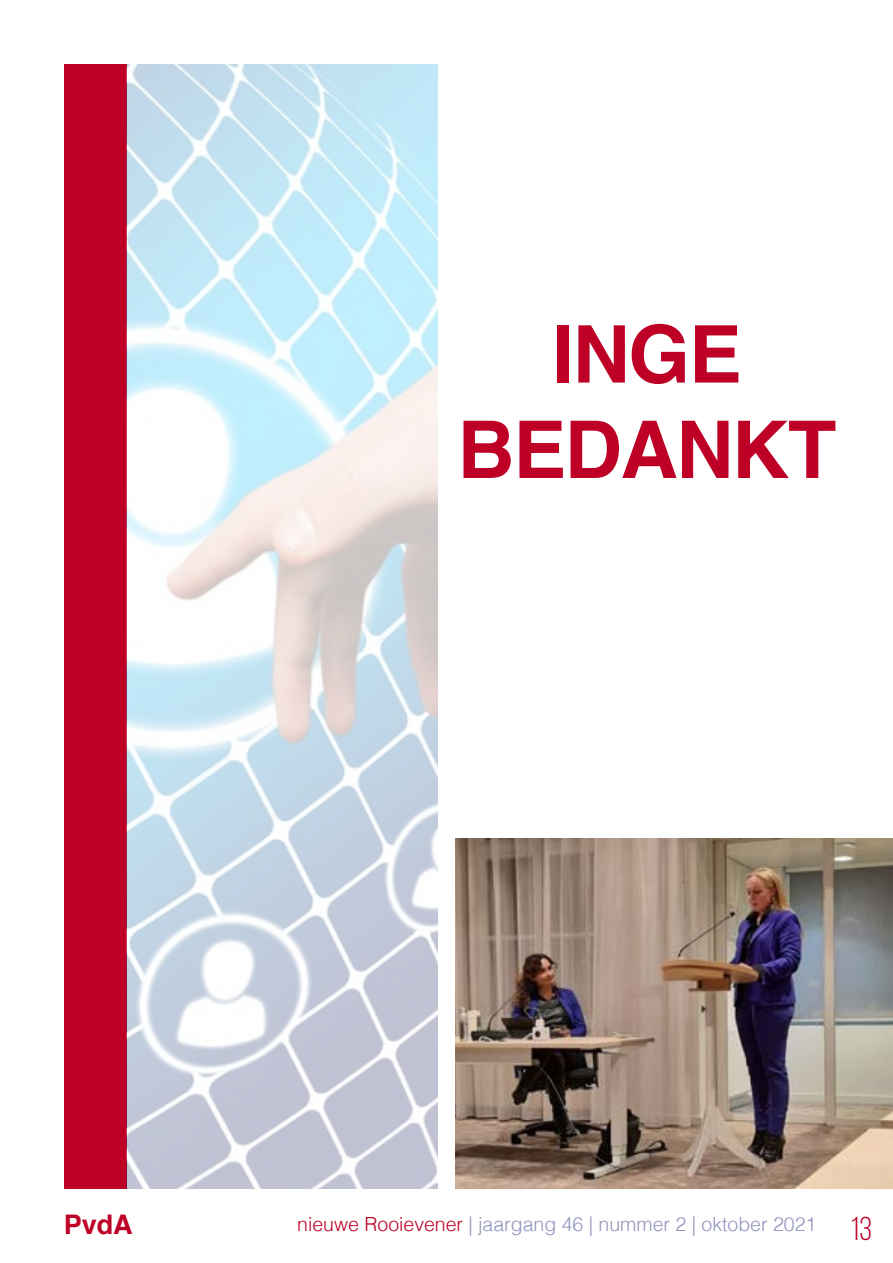
<style>
.page{position:relative;width:893px;height:1263px;background:#fff}
.page>*{position:absolute;margin:0;border:0;box-sizing:border-box;transform-origin:0 0}
.t1{font:700 79.5px/95.4px "Helvetica";letter-spacing:-.02em;color:#be0027;text-align:center}
.t2{font:33px "Bebas Neue";color:#be0027}
.t3{font:700 27px "Helvetica";color:#be0027}
.t4{font:300 19.5px "Helvetica";color:#9194bc}
.s1{color:#be0027}
</style>
<div class="page">
<img style="left:455px;top:838px;width:438px;height:350px">
<div style="left:65px;top:65px;width:62px;height:1123px;background:#be0027"></div>
<img style="left:127px;top:65px;width:311px;height:1123px">
<h1 class="t1" style="left:457px;top:308px;width:381px">INGE<br>BEDANKT</h1>
<h3 class="t3" style="left:64px;top:1202px;width:71px">PvdA</h3>
<h2 class="t2" style="left:850px;top:1211px;width:23px">13</h2>
<p class="t4" style="left:297px;top:1207px;width:521px"><span class="s1">nieuwe Rooievener</span> | jaargang 46 | nummer 2 | oktober 2021</p>
</div>
